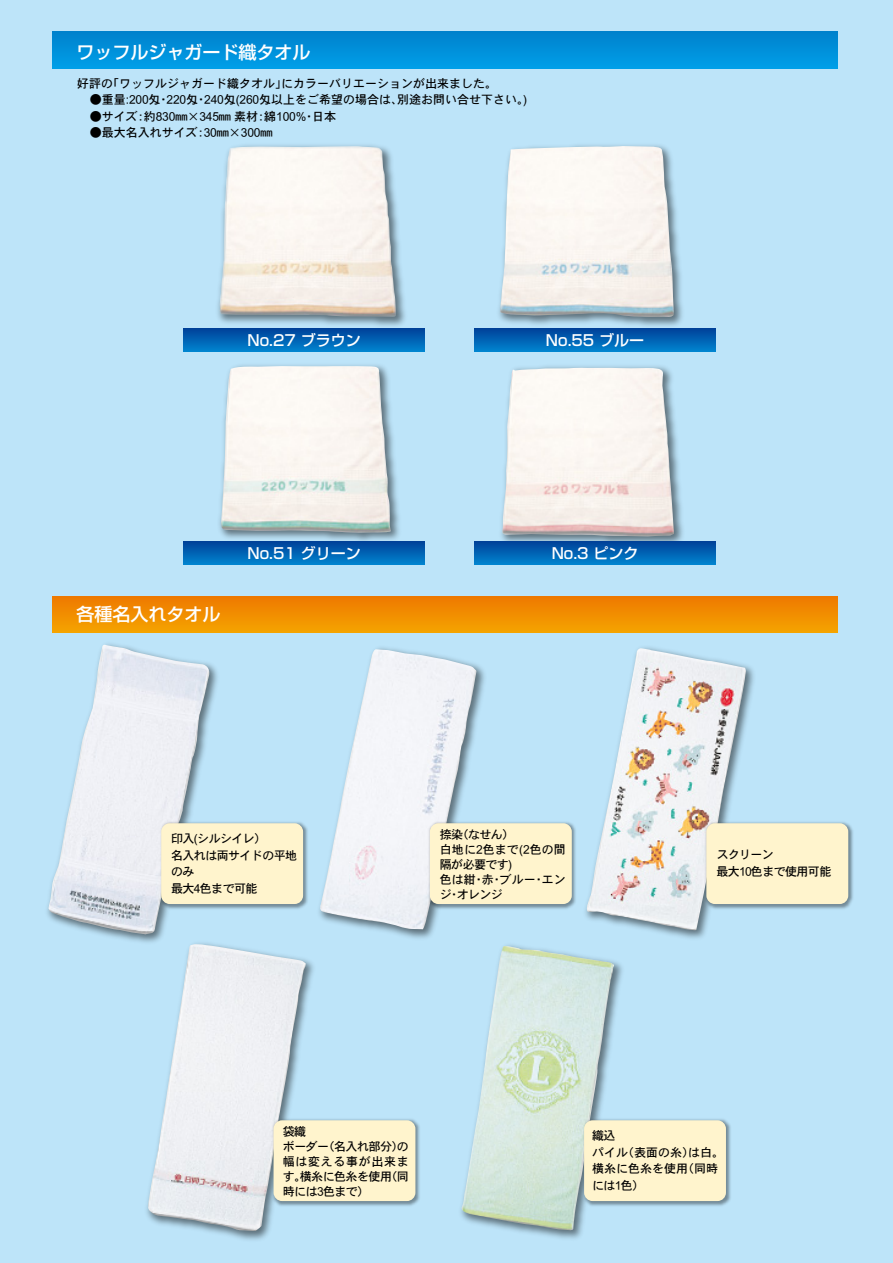
<style>
.page{position:relative;width:893px;height:1263px;background:#bde4f9}
.page>*{position:absolute;margin:0;border:0;box-sizing:border-box;transform-origin:0 0}
.t1{font:500 18px "Shin Go Pro";color:#fff}
.t2{font:500 15px "Shin Go Pro";color:#fff}
.t3{font:12px/15px "DFHS Gothic W5 WINP RKSJ H";color:#000}
.t4{font:12px/16.5px "DFHS Gothic W5 WINP RKSJ H";letter-spacing:-.05em;color:#000}
.t5{font:12px/15px "DFHS Gothic W5 WINP RKSJ H";letter-spacing:-.045em;color:#000}
</style>
<div class="page">
<img style="left:217px;top:145px;width:188px;height:181px">
<img style="left:219px;top:146px;width:177px;height:171px">
<img style="left:499px;top:145px;width:184px;height:181px">
<img style="left:500px;top:146px;width:174px;height:171px">
<img style="left:501px;top:366px;width:182px;height:175px">
<img style="left:501px;top:368px;width:173px;height:168px">
<img style="left:206px;top:351px;width:205px;height:190px">
<img style="left:221px;top:366px;width:170px;height:167px">
<img style="left:47px;top:644px;width:171px;height:296px">
<img style="left:49px;top:645px;width:160px;height:289px">
<img style="left:129px;top:929px;width:185px;height:311px">
<img style="left:147px;top:944px;width:159px;height:287px">
<img style="left:303px;top:647px;width:182px;height:312px">
<img style="left:318px;top:649px;width:158px;height:280px">
<img style="left:438px;top:932px;width:184px;height:307px">
<img style="left:460px;top:946px;width:155px;height:286px">
<img style="left:572px;top:647px;width:182px;height:312px">
<img style="left:583px;top:648px;width:163px;height:283px">
<div style="left:53px;top:32px;width:784px;height:37px;background:linear-gradient(to right,#0090da,#0090da)"></div>
<svg style="left:183px;top:328px;width:242px;height:23px;background:#0061b2"></svg>
<svg style="left:53px;top:596px;width:784px;height:37px;background:#f18e00"></svg>
<svg style="left:474px;top:328px;width:242px;height:23px;background:#0061b2"></svg>
<div style="left:183px;top:541px;width:242px;height:24px;background:linear-gradient(to bottom,#004098,#0081cd)"></div>
<div style="left:474px;top:541px;width:242px;height:24px;background:linear-gradient(to bottom,#004098,#0081cd)"></div>
<img style="left:158px;top:820px;width:153px;height:91px">
<div style="left:161px;top:823px;width:142px;height:81px;background:#fff4cd;border-radius:9px"></div>
<img style="left:427px;top:820px;width:153px;height:91px">
<div style="left:430px;top:823px;width:142px;height:81px;background:#fff4cd;border-radius:9px"></div>
<img style="left:271px;top:1117px;width:149px;height:91px">
<div style="left:274px;top:1120px;width:141px;height:81px;background:#fff4cd;border-radius:9px"></div>
<img style="left:581px;top:1117px;width:150px;height:91px">
<div style="left:584px;top:1120px;width:142px;height:81px;background:#fff4cd;border-radius:9px"></div>
<img style="left:704px;top:820px;width:149px;height:91px">
<div style="left:706px;top:823px;width:142px;height:81px;background:#fff4cd;border-radius:9px"></div>
<h1 class="t1" style="left:77px;top:37px;width:235px">ワッフルジャガード織タオル</h1>
<p class="t3" style="left:77px;top:76px;width:421px">好評の「ワッフルジャガード織タオル」にカラーバリエーションが出来ました。</p>
<p class="t3" style="left:90px;top:93px;width:441px">●重量:200匁・220匁・240匁(260匁以上をご希望の場合は、別途お問い合せ下さい。)</p>
<p class="t3" style="left:90px;top:109px;width:248px">●サイズ：約830㎜×345㎜ 素材：綿100%・日本</p>
<p class="t3" style="left:90px;top:126px;width:184px">●最大名入れサイズ：30㎜×300㎜</p>
<p class="t2" style="left:247px;top:328px;width:115px">No.27 ブラウン</p>
<p class="t2" style="left:546px;top:328px;width:100px">No.55 ブルー</p>
<h1 class="t1" style="left:77px;top:600px;width:145px">各種名入れタオル</h1>
<p class="t2" style="left:247px;top:541px;width:115px">No.51 グリーン</p>
<p class="t2" style="left:552px;top:541px;width:88px">No.3 ピンク</p>
<p class="t4" style="left:171px;top:831px;width:127px">印入(シルシイレ）<br>名入れは両サイドの平地のみ<br>最大4色まで可能</p>
<p class="t3" style="left:440px;top:827px;width:127px">捺染（なせん）<br>白地に2色まで(2色の間隔が必要です) 　<br>色は紺・赤・ブルー・エンジ・オレンジ</p>
<p class="t4" style="left:716px;top:847px;width:117px">スクリーン<br>最大10色まで使用可能</p>
<p class="t5" style="left:283px;top:1124px;width:128px">袋織<br>ボーダー（名入れ部分）の幅は変える事が出来ます。横糸に色糸を使用（同時には3色まで）</p>
<p class="t3" style="left:592px;top:1128px;width:133px;line-height:16.5px">織込<br>パイル（表面の糸）は白。横糸に色糸を使用（同時には1色）</p>
</div>
